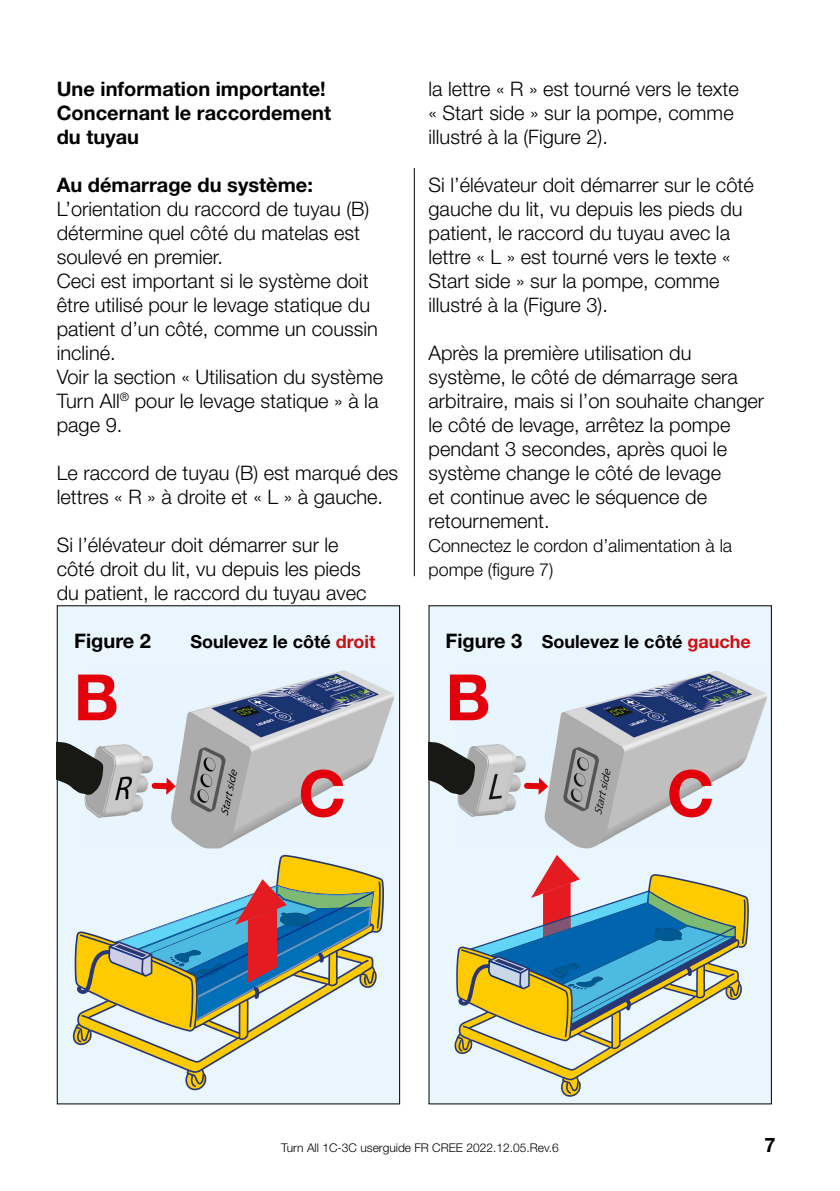
<style>
.page{position:relative;width:840px;height:1191px;background:#fff}
.page>*{position:absolute;margin:0;border:0;box-sizing:border-box;transform-origin:0 0}
.t1{font:700 64px "Helvetica Neue LT Std";color:#e3000a}
.t2{font:300 20px/24px "Helvetica Neue LT Std";color:#000}
.t3{font:700 20px/24px "Helvetica Neue LT Std";color:#000}
.t4{font:300 18px/24px "Helvetica Neue LT Std";color:#000}
.t5{font:700 18px "Helvetica Neue LT Std";color:#000}
.t6{font:300 12px "Helvetica Neue LT Std";color:#000}
.s1{color:#cc1012}
.s2{font-size:20px}
</style>
<div class="page">
<hr style="left:413px;top:168px;width:1px;height:408px;background:#000">
<div style="left:57px;top:606px;width:342px;height:498px;background:#e9f6fd"></div>
<div style="left:429px;top:606px;width:342px;height:498px;background:#e9f6fd"></div>
<svg style="left:454px;top:855px;width:294px;height:241px"></svg>
<svg style="left:73px;top:855px;width:311px;height:235px"></svg>
<img style="left:85px;top:670px;width:309px;height:178px">
<img style="left:85px;top:674px;width:31px;height:46px">
<img style="left:457px;top:671px;width:309px;height:177px">
<img style="left:457px;top:674px;width:31px;height:46px">
<svg style="left:57px;top:736px;width:46px;height:59px"></svg>
<svg style="left:428px;top:736px;width:47px;height:59px"></svg>
<div style="left:154px;top:783px;width:14px;height:6px;background:#e3000a"></div>
<svg style="left:166px;top:777px;width:10px;height:18px"></svg>
<div style="left:526px;top:783px;width:14px;height:6px;background:#e3000a"></div>
<svg style="left:538px;top:777px;width:10px;height:18px"></svg>
<p class="t3" style="left:57px;top:76px;width:276px">Une information importante!<br>Concernant le raccordement du tuyau</p>
<p class="t3" style="left:57px;top:172px;width:257px">Au démarrage du système:</p>
<p class="t2" style="left:57px;top:196px;width:327px">L’orientation du raccord de tuyau (B) détermine quel côté du matelas est soulevé en premier.<br>Ceci est important si le système doit être utilisé pour le levage statique du patient d’un côté, comme un coussin incliné.<br>Voir la section « Utilisation du système<br>Turn All<sup>®</sup> pour le levage statique » à la page 9.</p>
<p class="t2" style="left:57px;top:460px;width:342px">Le raccord de tuyau (B) est marqué des lettres « R » à droite et « L » à gauche.</p>
<p class="t2" style="left:57px;top:532px;width:311px">Si l’élévateur doit démarrer sur le côté droit du lit, vu depuis les pieds du patient, le raccord du tuyau avec</p>
<p class="t2" style="left:428px;top:76px;width:312px">la lettre « R » est tourné vers le texte « Start side » sur la pompe, comme illustré à la (Figure 2).</p>
<p class="t2" style="left:428px;top:172px;width:326px">Si l’élévateur doit démarrer sur le côté gauche du lit, vu depuis les pieds du patient, le raccord du tuyau avec la lettre « L » est tourné vers le texte « Start side » sur la pompe, comme illustré à la (Figure 3).</p>
<p class="t2" style="left:428px;top:340px;width:337px">Après la première utilisation du système, le côté de démarrage sera arbitraire, mais si l’on souhaite changer le côté de levage, arrêtez la pompe pendant 3 secondes, après quoi le système change le côté de levage<br>et continue avec le séquence de retournement.</p>
<p class="t4" style="left:428px;top:533px;width:305px">Connectez le cordon d’alimentation à la pompe (figure 7)</p>
<p class="t3" style="left:74px;top:628px;width:78px">Figure 2</p>
<p class="t5" style="left:190px;top:630px;width:187px">Soulevez le côté <span class="s1">droit</span></p>
<p class="t5" style="left:445px;top:630px;width:306px"><span class="s2">Figure 3</span> Soulevez le côté <span class="s1">gauche</span></p>
<h1 class="t1" style="left:74px;top:658px;width:47px">B</h1>
<h1 class="t1" style="left:445px;top:658px;width:47px">B</h1>
<h1 class="t1" style="left:298px;top:754px;width:49px">C</h1>
<h1 class="t1" style="left:666px;top:754px;width:49px">C</h1>
<p class="t6" style="left:281px;top:1140px;width:279px">Turn All 1C-3C userguide FR CREE 2022.12.05.Rev.6</p>
<p class="t3" style="left:764px;top:1132px;width:13px">7</p>
</div>
